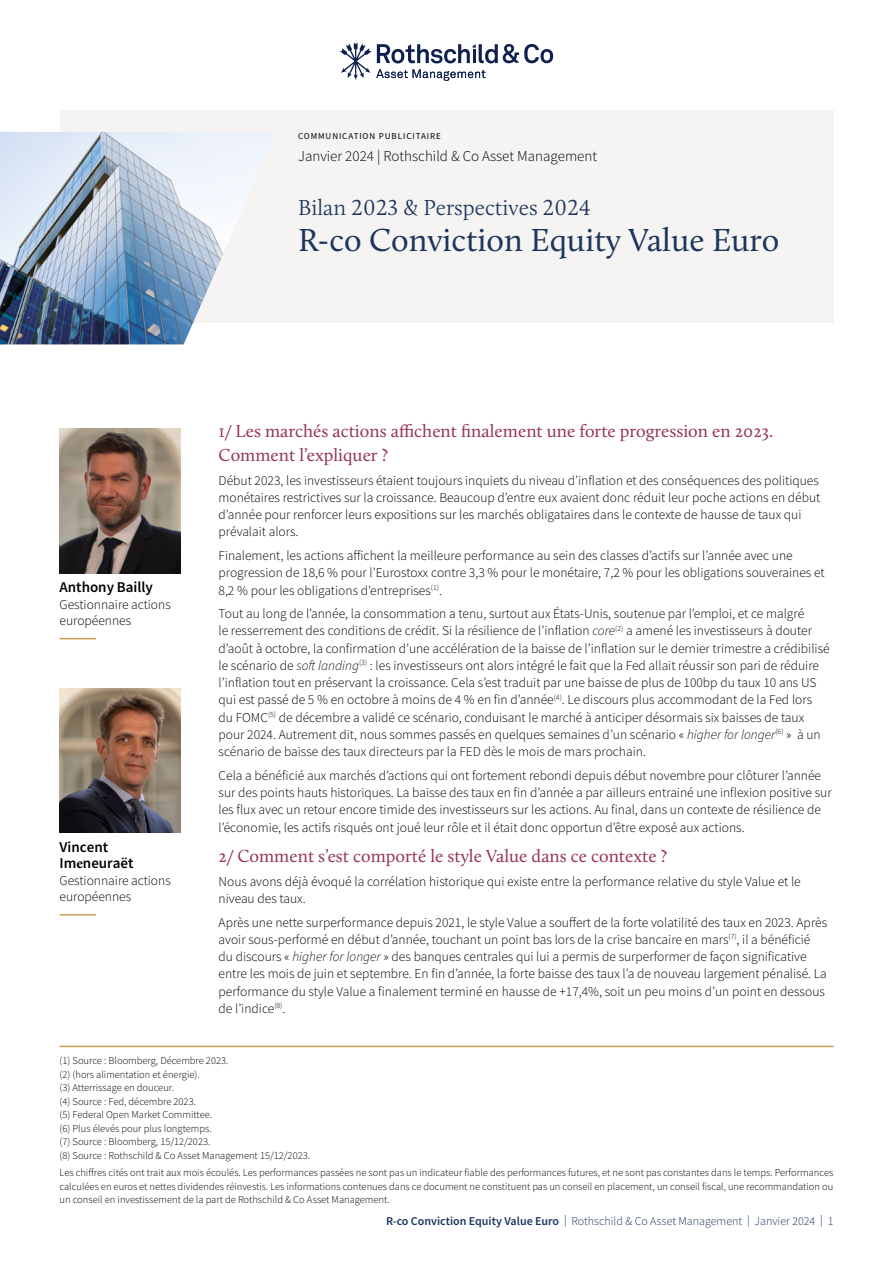
<style>
.page{position:relative;width:893px;height:1263px;background:#fff}
.page>*{position:absolute;margin:0;border:0;box-sizing:border-box;transform-origin:0 0}
.t1{font:33px "Calluna";color:#1c355e}
.t2{font:300 22.5px "Calluna";color:#1c355e}
.t3{font:18px/24px "Calluna";color:#963554}
.t4{font:300 15px "Source Sans Pro";color:#000}
.t5{font:600 15px/16.5px "Source Sans Pro";color:#000}
.t6{font:300 13.5px/17.2px "Source Sans Pro";color:#000}
.t7{font:300 12px "Source Sans Pro";color:#1c355e}
.t8{font:300 10.5px/13.5px "Source Sans Pro";color:#000}
.t9{font:9px "Source Sans Pro";letter-spacing:.1em;color:#000}
.s1{font-family:"Minion Pro";font-weight:700}
.s2{font-style:italic}
.s3{font-weight:600}
</style>
<div class="page">
<svg style="left:340px;top:43px;width:213px;height:38px"></svg>
<hr style="left:60px;top:1046px;width:773px;height:1px;background:#cc9f53">
<div style="left:60px;top:111px;width:773px;height:212px;background:#f5f4f2"></div>
<img style="left:0;top:132px;width:267px;height:212px">
<hr style="left:60px;top:638px;width:36px;height:1px;background:#cc9f53">
<hr style="left:60px;top:914px;width:36px;height:1px;background:#cc9f53">
<img style="left:60px;top:429px;width:121px;height:144px">
<img style="left:60px;top:688px;width:121px;height:145px">
<p class="t9" style="left:298px;top:130px;width:144px">COMMUNICATION PUBLICITAIRE</p>
<p class="t4" style="left:298px;top:147px;width:301px">Janvier 2024 | Rothschild &amp; Co Asset Management</p>
<h2 class="t2" style="left:298px;top:194px;width:294px">Bilan 2023 &amp; Perspectives 2024</h2>
<h1 class="t1" style="left:298px;top:220px;width:483px">R-co Conviction Equity Value Euro</h1>
<p class="t5" style="left:60px;top:579px;width:95px">Anthony Bailly</p>
<p class="t6" style="left:60px;top:596px;width:113px;line-height:16.5px">Gestionnaire actions européennes</p>
<p class="t5" style="left:60px;top:838px;width:76px">Vincent<br>Im<span class="s1">e</span>neuraët</p>
<p class="t6" style="left:60px;top:872px;width:113px;line-height:16.5px">Gestionnaire actions européennes</p>
<h3 class="t3" style="left:219px;top:419px;width:556px">1/ Les marchés actions affichent finalement une forte progression en 2023.<br>Comment l’expliquer ?</h3>
<p class="t6" style="left:219px;top:472px;width:603px">Début 2023, les investisseurs étaient toujours inquiets du niveau d’inflation et des conséquences des politiques monétaires restrictives sur la croissance. Beaucoup d’entre eux avaient donc réduit leur poche actions en début d’année pour renforcer leurs expositions sur les marchés obligataires dans le contexte de hausse de taux qui prévalait alors.</p>
<p class="t6" style="left:219px;top:547px;width:608px">Finalement, les actions affichent la meilleure performance au sein des classes d’actifs sur l’année avec une progression de 18,6 % pour l’Eurostoxx contre 3,3 % pour le monétaire, 7,2 % pour les obligations souveraines et<br>8,2 % pour les obligations d’entreprises<sup>(1)</sup>.</p>
<p class="t6" style="left:219px;top:605px;width:613px">Tout au long de l’année, la consommation a tenu, surtout aux États-Unis, soutenue par l’emploi, et ce malgré<br>le resserrement des conditions de crédit. Si la résilience de l’inflation <span class="s2">core</span><sup>(2)</sup> a amené les investisseurs à douter d’août à octobre, la confirmation d’une accélération de la baisse de l’inflation sur le dernier trimestre a crédibilisé le scénario de <span class="s2">soft landing</span><sup>(3)</sup> : les investisseurs ont alors intégré le fait que la Fed allait réussir son pari de réduire l’inflation tout en préservant la croissance. Cela s’est traduit par une baisse de plus de 100bp du taux 10 ans US qui est passé de 5 % en octobre à moins de 4 % en fin d’année<sup>(4)</sup>. Le discours plus accommodant de la Fed lors du FOMC<sup>(5)</sup> de décembre a validé ce scénario, conduisant le marché à anticiper désormais six baisses de taux pour 2024. Autrement dit, nous sommes passés en quelques semaines d’un scénario « <span class="s2">higher for longer</span><sup>(6)</sup> » à un scénario de baisse des taux directeurs par la FED dès le mois de mars prochain.</p>
<p class="t6" style="left:219px;top:767px;width:615px">Cela a bénéficié aux marchés d’actions qui ont fortement rebondi depuis début novembre pour clôturer l’année sur des points hauts historiques. La baisse des taux en fin d’année a par ailleurs entrainé une inflexion positive sur les flux avec un retour encore timide des investisseurs sur les actions. Au final, dans un contexte de résilience de l’économie, les actifs risqués ont joué leur rôle et il était donc opportun d’être exposé aux actions.</p>
<h3 class="t3" style="left:219px;top:844px;width:450px">2/ Comment s’est comporté le style Value dans ce contexte ?</h3>
<p class="t6" style="left:219px;top:872px;width:584px">Nous avons déjà évoqué la corrélation historique qui existe entre la performance relative du style Value et le niveau des taux.</p>
<p class="t6" style="left:219px;top:913px;width:610px">Après une nette surperformance depuis 2021, le style Value a souffert de la forte volatilité des taux en 2023. Après avoir sous-performé en début d’année, touchant un point bas lors de la crise bancaire en mars<sup>(7)</sup>, il a bénéficié du discours « <span class="s2">higher for longer</span> » des banques centrales qui lui a permis de surperformer de façon significative entre les mois de juin et septembre. En fin d’année, la forte baisse des taux l’a de nouveau largement pénalisé. La performance du style Value a finalement terminé en hausse de +17,4%, soit un peu moins d’un point en dessous de l’indice<sup>(8)</sup>.</p>
<p class="t8" style="left:60px;top:1054px;width:252px">(1) Source : Bloomberg, Décembre 2023.<br>(2) (hors alimentation et énergie).<br>(3) Atterrissage en douceur.<br>(4) Source : Fed, décembre 2023.<br>(5) Federal Open Market Committee.<br>(6) Plus élevés pour plus longtemps.<br>(7) Source : Bloomberg, 15/12/2023.<br>(8) Source : Rothschild &amp; Co Asset Management 15/12/2023.</p>
<p class="t8" style="left:60px;top:1166px;width:775px;text-align:justify">Les chiffres cités ont trait aux mois écoulés. Les performances passées ne sont pas un indicateur fiable des performances futures, et ne sont pas constantes dans le temps. Performances calculées en euros et nettes dividendes réinvestis. Les informations contenues dans ce document ne constituent pas un conseil en placement, un conseil fiscal, une recommandation ou un conseil en investissement de la part de Rothschild &amp; Co Asset Management.</p>
<p class="t7" style="left:386px;top:1213px;width:449px"><span class="s3">R-co Conviction Equity Value Euro</span> | Rothschild &amp; Co Asset Management | Janvier 2024 | 1</p>
</div>
